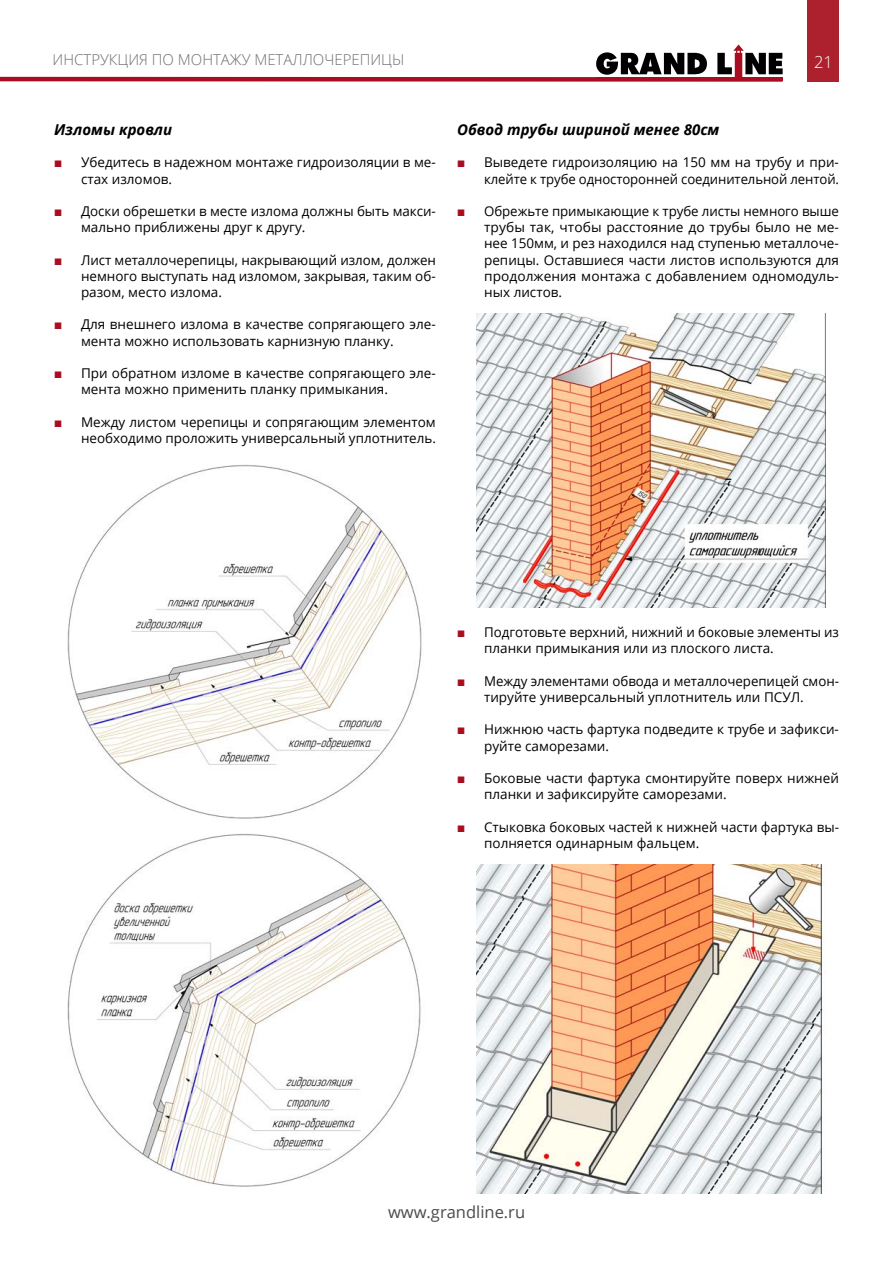
<style>
.page{position:relative;width:893px;height:1263px;background:#fff}
.page>*{position:absolute;margin:0;border:0;box-sizing:border-box;transform-origin:0 0}
.t1{font:16.5px "Open Sans";color:#4a4a49}
.t2{font:300 16.5px "Open Sans";color:#fff}
.t3{font:italic 700 15px "Open Sans";color:#000}
.t4{font:300 15px "Open Sans";color:#706f6f}
.t5{font:13.5px/16.2px "Open Sans";color:#000}
</style>
<div class="page">
<div style="left:808px;top:0;width:31px;height:81px;background:#ac212d"></div>
<svg style="left:0;top:45px;width:783px;height:37px"></svg>
<img style="left:67px;top:464px;width:355px;height:355px">
<img style="left:67px;top:833px;width:354px;height:354px">
<img style="left:476px;top:313px;width:349px;height:295px">
<img style="left:476px;top:865px;width:347px;height:328px">
<p class="t4" style="left:53px;top:50px;width:353px">ИНСТРУКЦИЯ ПО МОНТАЖУ МЕТАЛЛОЧЕРЕПИЦЫ</p>
<p class="t2" style="left:814px;top:51px;width:20px">21</p>
<p class="t3" style="left:54px;top:119px;width:120px">Изломы кровли</p>
<p class="t5" style="left:81px;top:154px;width:356px">Убедитесь в надежном монтаже гидроизоляции в ме&shy;стах изломов.</p>
<p class="t5" style="left:81px;top:203px;width:356px">Доски обрешетки в месте излома должны быть макси&shy;мально приближены друг к другу.</p>
<p class="t5" style="left:81px;top:251px;width:356px;text-align:justify">Лист металлочерепицы, накрывающий излом, должен немного выступать над изломом, закрывая, таким об&shy;разом, место излома.</p>
<p class="t5" style="left:81px;top:316px;width:356px">Для внешнего излома в качестве сопрягающего эле&shy;мента можно использовать карнизную планку.</p>
<p class="t5" style="left:81px;top:365px;width:356px">При обратном изломе в качестве сопрягающего эле&shy;мента можно применить планку примыкания.</p>
<p class="t5" style="left:81px;top:413px;width:356px">Между листом черепицы и сопрягающим элементом необходимо проложить универсальный уплотнитель.</p>
<p class="t3" style="left:457px;top:119px;width:264px">Обвод трубы шириной менее 80см</p>
<p class="t5" style="left:484px;top:154px;width:356px">Выведете гидроизоляцию на 150 мм на трубу и при&shy;клейте к трубе односторонней соединительной лентой.</p>
<p class="t5" style="left:484px;top:203px;width:356px;text-align:justify">Обрежьте примыкающие к трубе листы немного выше трубы так, чтобы расстояние до трубы было не ме&shy;нее 150мм, и рез находился над ступенью металлоче&shy;репицы. Оставшиеся части листов используются для продолжения монтажа с добавлением одномодуль&shy;ных листов.</p>
<p class="t5" style="left:484px;top:624px;width:356px">Подготовьте верхний, нижний и боковые элементы из планки примыкания или из плоского листа.</p>
<p class="t5" style="left:484px;top:672px;width:356px">Между элементами обвода и металлочерепицей смон&shy;тируйте универсальный уплотнитель или ПСУЛ.</p>
<p class="t5" style="left:484px;top:721px;width:356px">Нижнюю часть фартука подведите к трубе и зафикси&shy;руйте саморезами.</p>
<p class="t5" style="left:484px;top:770px;width:356px">Боковые части фартука смонтируйте поверх нижней планки и зафиксируйте саморезами.</p>
<p class="t5" style="left:484px;top:818px;width:356px">Стыковка боковых частей к нижней части фартука вы&shy;полняется одинарным фальцем.</p>
<p class="t1" style="left:388px;top:1201px;width:139px">www.grandline.ru</p>
</div>
